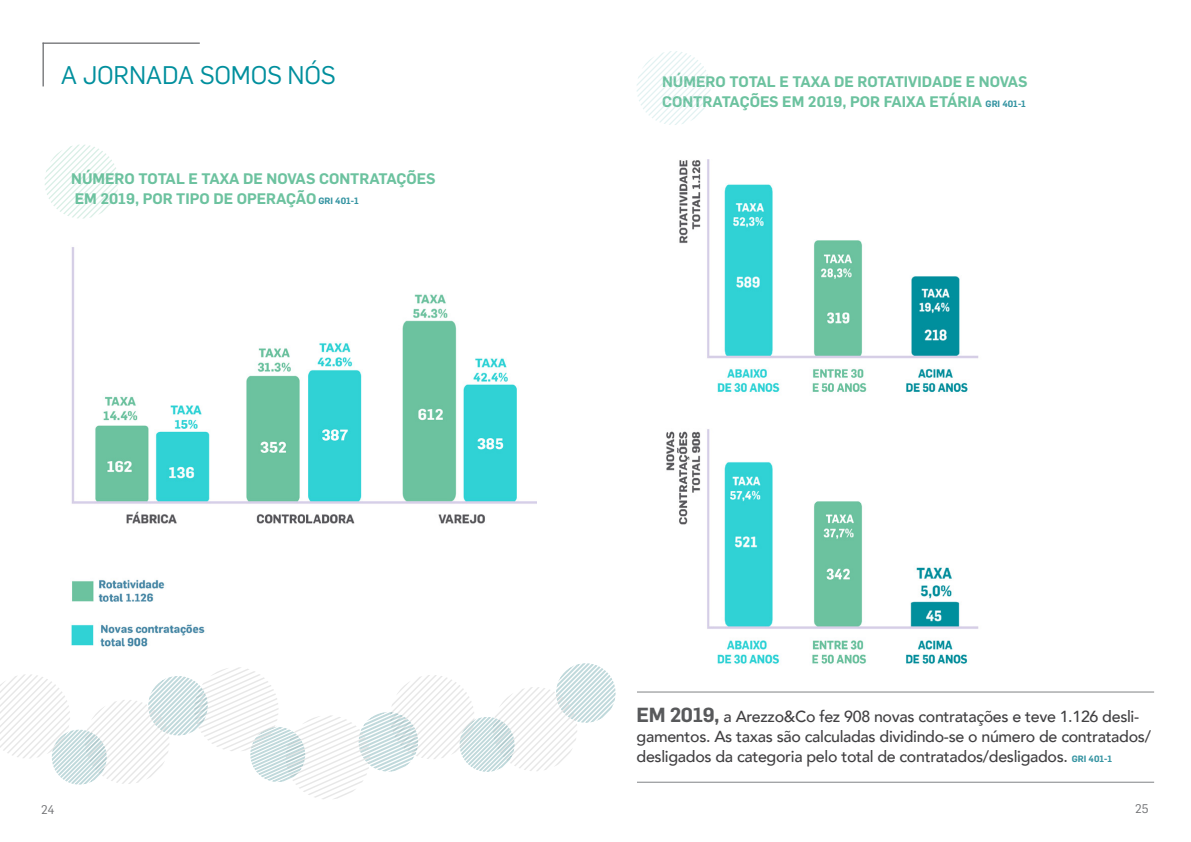
<style>
.page{position:relative;width:1191px;height:842px;background:#fff}
.page>*{position:absolute;margin:0;border:0;box-sizing:border-box;transform-origin:0 0}
.t1{font:25px "Flama";letter-spacing:-.01em;color:#008f9d}
.t2{font:500 16px/20px "Avenir";letter-spacing:-.02em;color:#414042}
.t3{font:600 15px/20px "Flama";color:#6cc29f}
.t4{font:12.2px "Flama";color:#6d6e71}
.s1{font-size:9px;color:#3393a1}
.s2{font-family:"Flama";font-weight:600;font-size:20px;color:#58595b}
.s3{font-family:"Flama";font-weight:600;font-size:9px;color:#3393a1}
</style>
<div class="page">
<img style="left:71px;top:247px;width:466px;height:400px">
<img style="left:679px;top:159px;width:300px;height:234px">
<svg style="left:637px;top:51px;width:73px;height:74px"></svg>
<hr style="left:637px;top:782px;width:517px;height:1px;background:#808285">
<hr style="left:637px;top:692px;width:517px;height:1px;background:#808285">
<img style="left:666px;top:429px;width:313px;height:235px">
<svg style="left:45px;top:145px;width:74px;height:74px"></svg>
<svg style="left:0;top:663px;width:616px;height:136px"></svg>
<hr style="left:43px;top:43px;width:1px;height:43px;background:#6d6e71">
<hr style="left:43px;top:43px;width:157px;height:1px;background:#6d6e71">
<h1 class="t1" style="left:61px;top:58px;width:276px">A JORNADA SOMOS NÓS</h1>
<p class="t3" style="left:71px;top:167px;width:366px">NÚMERO TOTAL E TAXA DE NOVAS CONTRATAÇÕES<br>EM 2019, POR TIPO DE OPERAÇÃO <span class="s1">GRI 401-1</span></p>
<p class="t3" style="left:662px;top:71px;width:367px">NÚMERO TOTAL E TAXA DE ROTATIVIDADE E NOVAS<br>CONTRATAÇÕES EM 2019, POR FAIXA ETÁRIA <span class="s1">GRI 401-1</span></p>
<p class="t2" style="left:636px;top:706px;width:516px"><span class="s2">EM 2019,</span> a Arezzo&amp;Co fez 908 novas contratações e teve 1.126 desli&shy;gamentos. As taxas são calculadas dividindo-se o número de contratados/ desligados da categoria pelo total de contratados/desligados. <span class="s3">GRI 401-1</span></p>
<p class="t4" style="left:41px;top:802px;width:15px">24</p>
<p class="t4" style="left:1135px;top:800px;width:15px">25</p>
</div>
